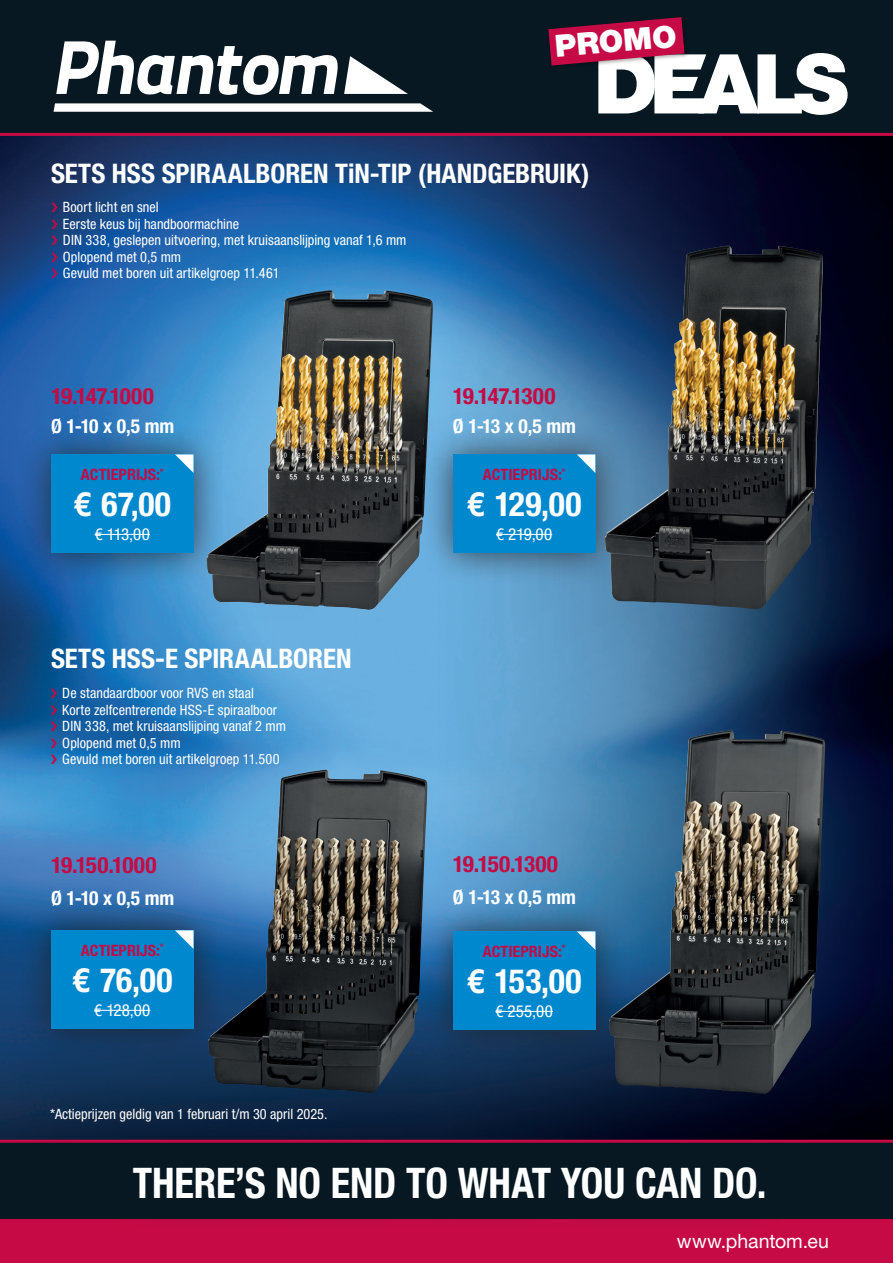
<style>
.page{position:relative;width:893px;height:1263px;background:#fff}
.page>*{position:absolute;margin:0;border:0;box-sizing:border-box;transform-origin:0 0}
.t1{font:700 condensed 42.3px "Helvetica Neue";letter-spacing:-.005em;color:#fff;scale:.96 1}
.t2{font:700 condensed 33.45px "Helvetica Neue";letter-spacing:.01em;color:#fff}
.t3{font:900 30.6px "Helvetica Neue";color:#fff}
.t4{font:700 condensed 27px "Helvetica Neue";color:#fff}
.t5{font:700 condensed 22.5px "Helvetica Neue";letter-spacing:-.03em;color:#c60a45}
.t6{font:700 condensed 19.5px "Helvetica Neue";letter-spacing:-.025em;color:#fff}
.t7{font:19.5px "Helvetica Neue";color:#fff}
.t8{font:condensed 16.5px "Helvetica Neue";color:#fff}
.t9{font:700 condensed 15.6px "Helvetica Neue";letter-spacing:.005em;color:#c60a45}
.t10{font:condensed 14.25px/16.5px "Helvetica Neue";color:#fff}
.s1{font-stretch:normal}
</style>
<div class="page">
<img style="left:0;top:136px;width:893px;height:1004px">
<div style="left:0;top:0;width:893px;height:133px;background:#071822"></div>
<div style="left:0;top:1142px;width:893px;height:121px;background:#071822"></div>
<div style="left:0;top:1220px;width:893px;height:43px;background:#c60a45"></div>
<svg style="left:56px;top:41px;width:282px;height:54px"></svg>
<svg style="left:54px;top:103px;width:379px;height:9px;background:#e9eaeb"></svg>
<svg style="left:344px;top:56px;width:64px;height:38px"></svg>
<svg style="left:104px;top:1135px;width:690px;height:85px"></svg>
<hr style="left:0;top:133px;width:893px;height:3px;background:#c60a45">
<img style="left:609px;top:731px;width:210px;height:363px">
<div style="left:421px;top:899px;width:206px;height:163px;background:#231f20;opacity:.75"></div>
<div style="left:453px;top:931px;width:142px;height:99px;background:#0088ce"></div>
<hr style="left:495px;top:1011px;width:58px;height:1px;background:#fff">
<svg style="left:577px;top:931px;width:18px;height:19px"></svg>
<img style="left:208px;top:770px;width:218px;height:323px">
<div style="left:19px;top:898px;width:206px;height:163px;background:#231f20;opacity:.75"></div>
<div style="left:51px;top:930px;width:143px;height:99px;background:#0088ce"></div>
<hr style="left:94px;top:1010px;width:56px;height:1px;background:#fff">
<svg style="left:175px;top:930px;width:19px;height:19px"></svg>
<img style="left:605px;top:246px;width:123px;height:291px">
<div style="left:421px;top:422px;width:206px;height:163px;background:#231f20;opacity:.75"></div>
<div style="left:453px;top:454px;width:142px;height:99px;background:#0088ce"></div>
<hr style="left:496px;top:534px;width:56px;height:1px;background:#fff">
<svg style="left:577px;top:454px;width:18px;height:19px"></svg>
<img style="left:206px;top:290px;width:183px;height:320px">
<div style="left:19px;top:422px;width:206px;height:163px;background:#231f20;opacity:.75"></div>
<div style="left:51px;top:454px;width:143px;height:99px;background:#0088ce"></div>
<hr style="left:95px;top:534px;width:55px;height:1px;background:#fff">
<svg style="left:175px;top:454px;width:19px;height:19px"></svg>
<svg style="left:548px;top:17px;width:300px;height:98px"></svg>
<hr style="left:0;top:1140px;width:893px;height:3px;background:#c60a45">
<svg style="left:51px;top:688px;width:6px;height:10px"></svg>
<svg style="left:51px;top:705px;width:6px;height:9px"></svg>
<svg style="left:51px;top:721px;width:6px;height:10px"></svg>
<svg style="left:51px;top:738px;width:6px;height:9px"></svg>
<svg style="left:51px;top:754px;width:6px;height:10px"></svg>
<svg style="left:51px;top:203px;width:7px;height:9px"></svg>
<svg style="left:51px;top:219px;width:7px;height:10px"></svg>
<svg style="left:51px;top:236px;width:7px;height:9px"></svg>
<svg style="left:51px;top:252px;width:7px;height:10px"></svg>
<svg style="left:51px;top:269px;width:7px;height:9px"></svg>
<p class="t3" style="left:553px;top:28px;width:124px;rotate:-5deg">PROMO</p>
<p class="t4" style="left:51px;top:157px;width:540px">SETS HSS SPIRAALBOREN TiN-TIP (HANDGEBRUIK)</p>
<p class="t10" style="left:63px;top:199px;width:345px">Boort licht en snel<br>Eerste keus bij handboormachine<br>DIN 338, geslepen uitvoering, met kruisaanslijping vanaf 1,6 mm Oplopend met 0,5 mm<br>Gevuld met boren uit artikelgroep 11.461</p>
<p class="t5" style="left:51px;top:382px;width:104px">19.147.1000</p>
<p class="t6" style="left:51px;top:414px;width:125px">Ø 1-10 x 0,5 mm</p>
<p class="t9" style="left:81px;top:465px;width:84px">ACTIEPRIJS:<sup>*</sup></p>
<p class="t2" style="left:73px;top:484px;width:99px"><span class="s1">€</span> 67,00</p>
<p class="t8" style="left:95px;top:524px;width:57px">€ 113,00</p>
<p class="t4" style="left:51px;top:642px;width:302px">SETS HSS-E SPIRAALBOREN</p>
<p class="t10" style="left:62px;top:685px;width:225px">De standaardboor voor RVS en staal Korte zelfcentrerende HSS-E spiraalboor DIN 338, met kruisaanslijping vanaf 2 mm Oplopend met 0,5 mm<br>Gevuld met boren uit artikelgroep 11.500</p>
<p class="t5" style="left:51px;top:851px;width:107px">19.150.1000</p>
<p class="t5" style="left:453px;top:382px;width:104px">19.147.1300</p>
<p class="t6" style="left:453px;top:414px;width:125px">Ø 1-13 x 0,5 mm</p>
<p class="t9" style="left:483px;top:465px;width:84px">ACTIEPRIJS:<sup>*</sup></p>
<p class="t2" style="left:467px;top:484px;width:116px"><span class="s1">€</span> 129,00</p>
<p class="t8" style="left:496px;top:524px;width:58px">€ 219,00</p>
<p class="t5" style="left:453px;top:850px;width:107px">19.150.1300</p>
<p class="t6" style="left:51px;top:886px;width:125px">Ø 1-10 x 0,5 mm</p>
<p class="t6" style="left:453px;top:886px;width:125px">Ø 1-13 x 0,5 mm</p>
<p class="t9" style="left:81px;top:941px;width:84px">ACTIEPRIJS:<sup>*</sup></p>
<p class="t2" style="left:72px;top:960px;width:102px"><span class="s1">€</span> 76,00</p>
<p class="t8" style="left:94px;top:1000px;width:58px">€ 128,00</p>
<p class="t10" style="left:50px;top:1106px;width:279px">*Actieprijzen geldig van 1 februari t/m 30 april 2025.</p>
<p class="t9" style="left:483px;top:942px;width:84px">ACTIEPRIJS:<sup>*</sup></p>
<p class="t2" style="left:467px;top:961px;width:116px"><span class="s1">€</span> 153,00</p>
<p class="t8" style="left:495px;top:1001px;width:59px">€ 255,00</p>
<p class="t1" style="left:133px;top:1158px;width:662px">THERE’S NO END TO WHAT YOU CAN DO.</p>
<p class="t7" style="left:677px;top:1229px;width:154px">www.phantom.eu</p>
</div>
